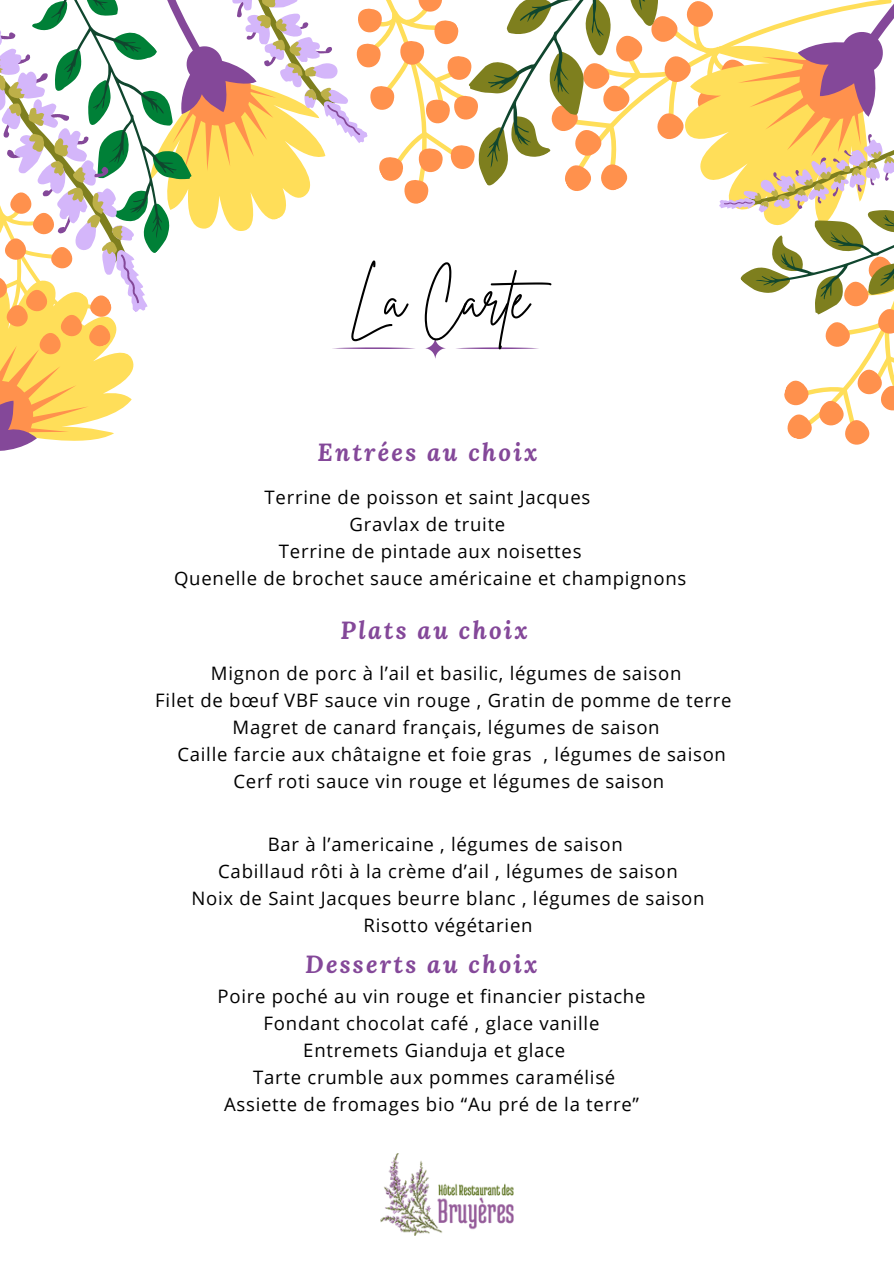
<style>
.page{position:relative;width:894px;height:1264px;background:#fff}
.page>*{position:absolute;margin:0;border:0;box-sizing:border-box;transform-origin:0 0}
.t1{font:54px "Brittany Signature";color:#000}
.t2{font:italic 700 24.6px "Lora";letter-spacing:.09em;color:#844899}
.t3{font:18.6px "Open Sans";letter-spacing:.04em;color:#000}
</style>
<div class="page">
<svg style="left:545px;top:0;width:348px;height:445px"></svg>
<img style="left:380px;top:1153px;width:133px;height:82px">
<svg style="left:0;top:0;width:539px;height:451px"></svg>
<p class="t1" style="left:348px;top:264px;width:219px">La Carte</p>
<p class="t2" style="left:317px;top:435px;width:221px">Entrées au choix</p>
<p class="t3" style="left:264px;top:484px;width:327px">Terrine de poisson et saint Jacques</p>
<p class="t3" style="left:349px;top:511px;width:157px">Gravlax de truite</p>
<p class="t3" style="left:279px;top:538px;width:304px">Terrine de pintade aux noisettes</p>
<p class="t3" style="left:174px;top:565px;width:513px">Quenelle de brochet sauce américaine et champignons</p>
<p class="t2" style="left:340px;top:614px;width:189px">Plats au choix</p>
<p class="t3" style="left:211px;top:660px;width:472px">Mignon de porc à l’ail et basilic, légumes de saison</p>
<h2 class="t3" style="left:155px;top:687px;width:577px">Filet de bœuf VBF sauce vin rouge , Gratin de pomme de terre</h2>
<p class="t3" style="left:232px;top:714px;width:428px">Magret de canard français, légumes de saison</p>
<p class="t3" style="left:177px;top:741px;width:550px">Caille farcie aux châtaigne et foie gras , légumes de saison</p>
<p class="t3" style="left:233px;top:768px;width:432px">Cerf roti sauce vin rouge et légumes de saison</p>
<p class="t3" style="left:268px;top:831px;width:356px">Bar à l’americaine , légumes de saison</p>
<p class="t3" style="left:218px;top:858px;width:461px">Cabillaud rôti à la crème d’ail , légumes de saison</p>
<p class="t3" style="left:191px;top:885px;width:514px">Noix de Saint Jacques beurre blanc , légumes de saison</p>
<p class="t3" style="left:363px;top:912px;width:170px">Risotto végétarien</p>
<p class="t2" style="left:305px;top:947px;width:234px">Desserts au choix</p>
<p class="t3" style="left:217px;top:983px;width:429px">Poire poché au vin rouge et financier pistache</p>
<p class="t3" style="left:263px;top:1010px;width:337px">Fondant chocolat café , glace vanille</p>
<h1 class="t3" style="left:303px;top:1037px;width:263px">Entremets Gianduja et glace</h1>
<h2 class="t3" style="left:253px;top:1064px;width:363px">Tarte crumble aux pommes caramélisé</h2>
<p class="t3" style="left:224px;top:1091px;width:416px">Assiette de fromages bio “Au pré de la terre”</p>
</div>
